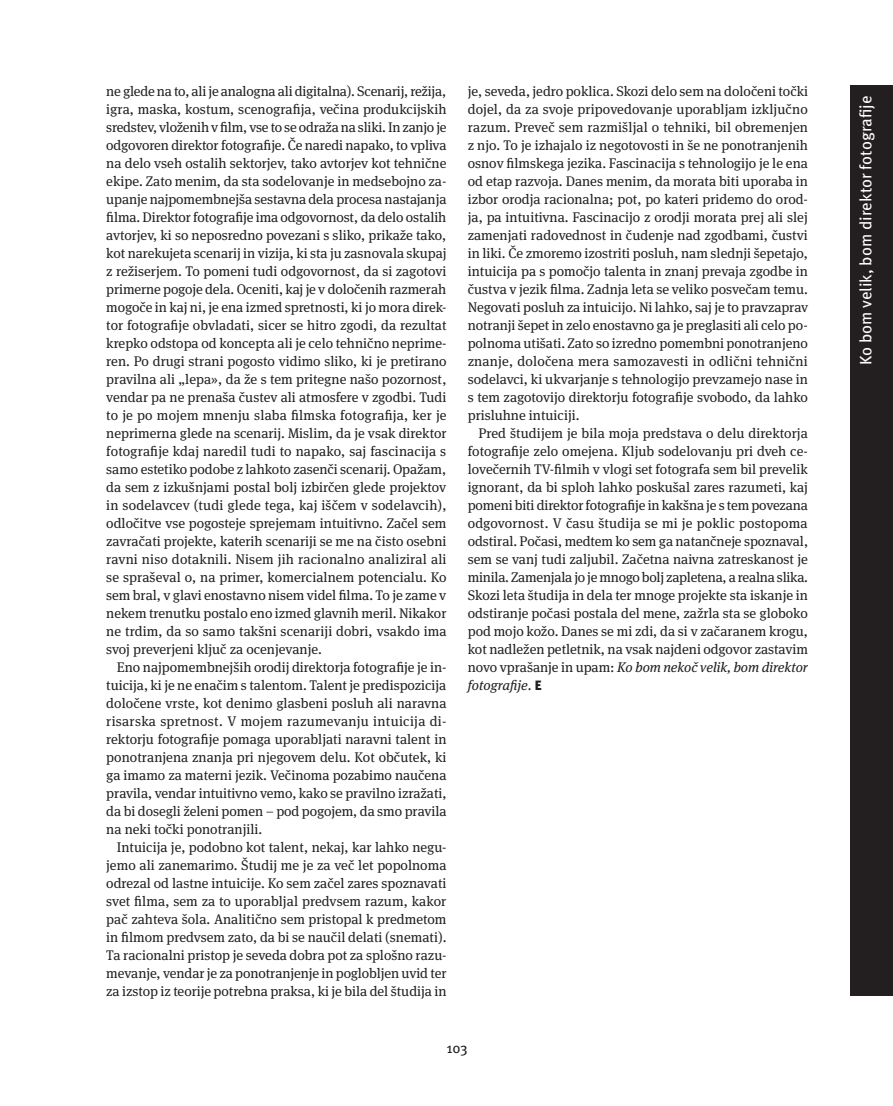
<style>
.page{position:relative;width:893px;height:1106px;background:#fff}
.page>*{position:absolute;margin:0;border:0;box-sizing:border-box;transform-origin:0 0}
.t1{font:16.5px "Meta Pro";color:#fff}
.t2{font:14.25px "Meta Pro";color:#231f20}
.Body_zamik{font:13.95px/18px "Meta Serif Pro";color:#231f20;text-align:justify}
.s1{font-style:italic}
.s2{font-family:"Meta Pro";font-weight:900;font-size:13.5px}
</style>
<div class="page">
<div style="left:850px;top:85px;width:43px;height:910px;background:#231f20"></div>
<p class="Body_zamik" style="left:106px;top:81px;width:342px">ne glede na to, ali je analogna ali digitalna). Scenarij, režija, igra, maska, kostum, scenografija, večina produkcijskih sredstev, vloženih v film, vse to se odraža na sliki. In zanjo je odgovoren direktor fotografije. Če naredi napako, to vpliva na delo vseh ostalih sektorjev, tako avtorjev kot tehnične ekipe. Zato menim, da sta sodelovanje in medsebojno za&shy;upanje najpomembnejša sestavna dela procesa nastajanja filma. Direktor fotografije ima odgovornost, da delo ostalih avtorjev, ki so neposredno povezani s sliko, prikaže tako, kot narekujeta scenarij in vizija, ki sta ju zasnovala skupaj z režiserjem. To pomeni tudi odgovornost, da si zagotovi primerne pogoje dela. Oceniti, kaj je v določenih razmerah mogoče in kaj ni, je ena izmed spretnosti, ki jo mora direk&shy;tor fotografije obvladati, sicer se hitro zgodi, da rezultat krepko odstopa od koncepta ali je celo tehnično neprime&shy;ren. Po drugi strani pogosto vidimo sliko, ki je pretirano pravilna ali „lepa», da že s tem pritegne našo pozornost, vendar pa ne prenaša čustev ali atmosfere v zgodbi. Tudi to je po mojem mnenju slaba filmska fotografija, ker je neprimerna glede na scenarij. Mislim, da je vsak direktor fotografije kdaj naredil tudi to napako, saj fascinacija s samo estetiko podobe z lahkoto zasenči scenarij. Opažam, da sem z izkušnjami postal bolj izbirčen glede projektov in sodelavcev (tudi glede tega, kaj iščem v sodelavcih), odločitve vse pogosteje sprejemam intuitivno. Začel sem zavračati projekte, katerih scenariji se me na čisto osebni ravni niso dotaknili. Nisem jih racionalno analiziral ali se spraševal o, na primer, komercialnem potencialu. Ko sem bral, v glavi enostavno nisem videl filma. To je zame v nekem trenutku postalo eno izmed glavnih meril. Nikakor ne trdim, da so samo takšni scenariji dobri, vsakdo ima svoj preverjeni ključ za ocenjevanje.</p>
<p class="Body_zamik" style="left:106px;top:657px;width:342px;text-indent:11px">Eno najpomembnejših orodij direktorja fotografije je in&shy;tuicija, ki je ne enačim s talentom. Talent je predispozicija določene vrste, kot denimo glasbeni posluh ali naravna risarska spretnost. V mojem razumevanju intuicija di&shy;rektorju fotografije pomaga uporabljati naravni talent in ponotranjena znanja pri njegovem delu. Kot občutek, ki ga imamo za materni jezik. Večinoma pozabimo naučena pravila, vendar intuitivno vemo, kako se pravilno izražati, da bi dosegli želeni pomen – pod pogojem, da smo pravila na neki točki ponotranjili.</p>
<p class="Body_zamik" style="left:106px;top:837px;width:342px;text-indent:11px">Intuicija je, podobno kot talent, nekaj, kar lahko negu&shy;jemo ali zanemarimo. Študij me je za več let popolnoma odrezal od lastne intuicije. Ko sem začel zares spoznavati svet filma, sem za to uporabljal predvsem razum, kakor pač zahteva šola. Analitično sem pristopal k predmetom in filmom predvsem zato, da bi se naučil delati (snemati).<br>Ta racionalni pristop je seveda dobra pot za splošno razu&shy;mevanje, vendar je za ponotranjenje in poglobljen uvid ter za izstop iz teorije potrebna praksa, ki je bila del študija in</p>
<p class="Body_zamik" style="left:468px;top:81px;width:342px">je, seveda, jedro poklica. Skozi delo sem na določeni točki dojel, da za svoje pripovedovanje uporabljam izključno razum. Preveč sem razmišljal o tehniki, bil obremenjen z njo. To je izhajalo iz negotovosti in še ne ponotranjenih osnov filmskega jezika. Fascinacija s tehnologijo je le ena od etap razvoja. Danes menim, da morata biti uporaba in izbor orodja racionalna; pot, po kateri pridemo do orod&shy;ja, pa intuitivna. Fascinacijo z orodji morata prej ali slej zamenjati radovednost in čudenje nad zgodbami, čustvi in liki. Če zmoremo izostriti posluh, nam slednji šepetajo, intuicija pa s pomočjo talenta in znanj prevaja zgodbe in čustva v jezik filma. Zadnja leta se veliko posvečam temu.<br>Negovati posluh za intuicijo. Ni lahko, saj je to pravzaprav notranji šepet in zelo enostavno ga je preglasiti ali celo po&shy;polnoma utišati. Zato so izredno pomembni ponotranjeno znanje, določena mera samozavesti in odlični tehnični sodelavci, ki ukvarjanje s tehnologijo prevzamejo nase in s tem zagotovijo direktorju fotografije svobodo, da lahko prisluhne intuiciji.</p>
<p class="Body_zamik" style="left:468px;top:423px;width:342px;text-indent:11px">Pred študijem je bila moja predstava o delu direktorja fotografije zelo omejena. Kljub sodelovanju pri dveh ce&shy;lovečernih TV-filmih v vlogi set fotografa sem bil prevelik ignorant, da bi sploh lahko poskušal zares razumeti, kaj pomeni biti direktor fotografije in kakšna je s tem povezana odgovornost. V času študija se mi je poklic postopoma odstiral. Počasi, medtem ko sem ga natančneje spoznaval, sem se vanj tudi zaljubil. Začetna naivna zatreskanost je minila. Zamenjala jo je mnogo bolj zapletena, a realna slika.<br>Skozi leta študija in dela ter mnoge projekte sta iskanje in odstiranje počasi postala del mene, zažrla sta se globoko pod mojo kožo. Danes se mi zdi, da si v začaranem krogu, kot nadležen petletnik, na vsak najdeni odgovor zastavim novo vprašanje in upam: <span class="s1">Ko bom nekoč velik, bom direktor fotografije</span>. <span class="s2">E</span></p>
<p class="t2" style="left:446px;top:1039px;width:23px">103</p>
<p class="t1" style="left:855px;top:365px;width:271px;rotate:-90deg">Ko bom velik, bom direktor fotografije</p>
</div>
